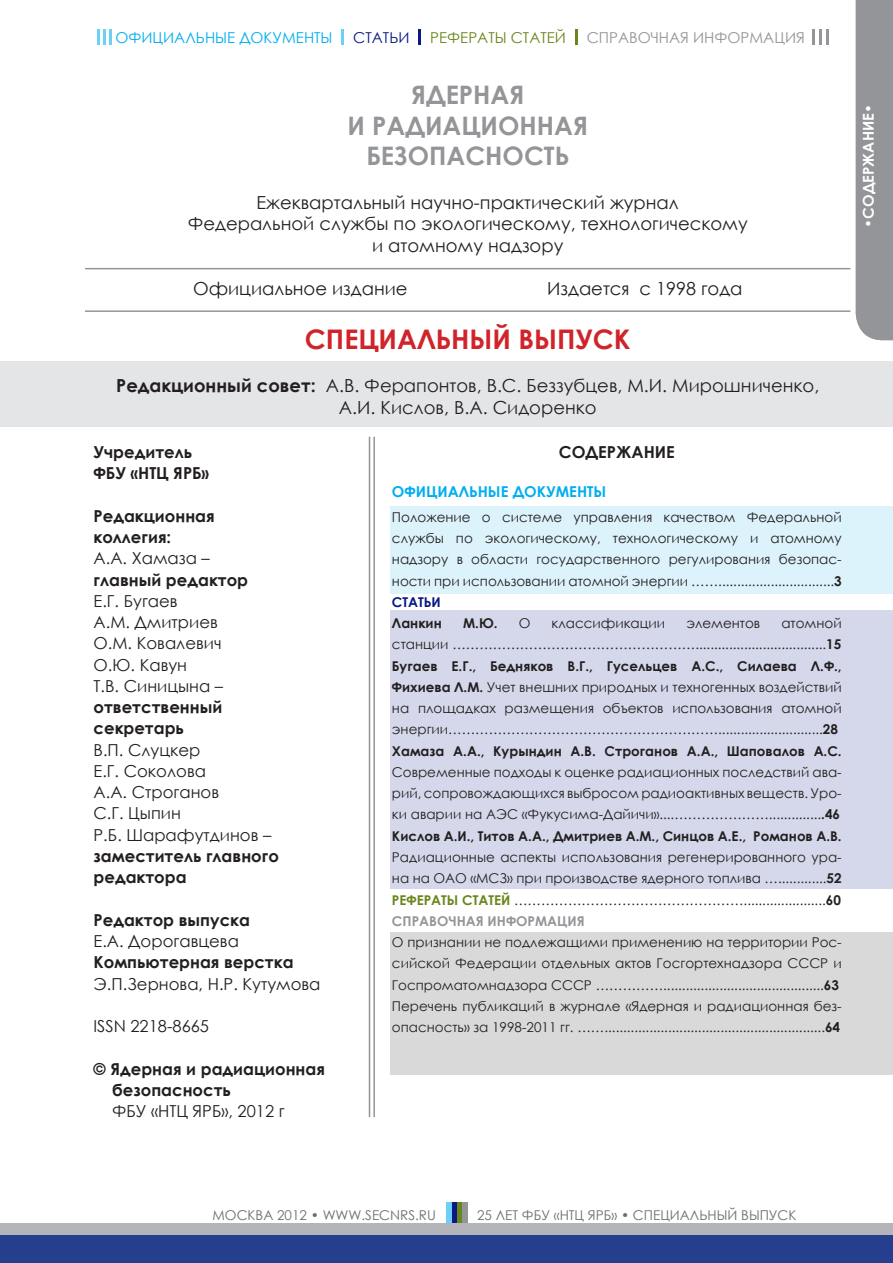
<style>
.page{position:relative;width:893px;height:1263px;background:#fff}
.page>*{position:absolute;margin:0;border:0;box-sizing:border-box;transform-origin:0 0}
.t1{font:700 27px "Century Gothic";color:#d1232a}
.t2{font:700 25.5px "Century Gothic";color:#939598}
.t3{font:18px "Century Gothic";color:#231f20}
.колонтитул{font:700 18px "Century Gothic";color:#fff}
.t4{font:16.5px "Century Gothic";color:#231f20}
.t5{font:700 16.5px "Century Gothic";color:#231f20}
.t6{font:15px "Century Gothic";color:#00aeef}
.t7{font:15px "Century Gothic";color:#939598}
.t8{font:700 15px "Century Gothic";color:#00aeef}
.t9{font:15px "Century Gothic";color:#6a861c}
.колонтитул-2{font:700 15px "Century Gothic";color:#fff}
.t10{font:15px "Century Gothic";color:#0a1983}
.t11{font:13.5px/21.3px "Century Gothic";color:#231f20;text-align:justify}
.колонтитул-3{font:13.5px "Century Gothic";color:#6c6d70}
.t12{font:700 13.5px "Century Gothic";color:#939598}
.t13{font:700 13.5px "Century Gothic";color:#231f20}
.t14{font:700 13.5px "Century Gothic";color:#0a1983}
.s1{font-weight:700}
.s2{font-weight:700;color:#6a861c}
</style>
<div class="page">
<div style="left:447px;top:1202px;width:5px;height:61px;background:#6bcff6"></div>
<div style="left:452px;top:1202px;width:5px;height:61px;background:#0a1983"></div>
<div style="left:457px;top:1202px;width:6px;height:61px;background:#6a861c"></div>
<div style="left:462px;top:1202px;width:6px;height:61px;background:#939598"></div>
<svg style="left:342px;top:30px;width:2px;height:15px"></svg>
<svg style="left:419px;top:30px;width:2px;height:15px"></svg>
<hr style="left:575px;top:30px;width:3px;height:15px;background:#6a861c">
<hr style="left:826px;top:30px;width:3px;height:15px;background:#939598">
<hr style="left:819px;top:30px;width:3px;height:15px;background:#939598">
<hr style="left:812px;top:30px;width:3px;height:15px;background:#939598">
<hr style="left:109px;top:30px;width:3px;height:15px;background:#6bcff6">
<hr style="left:103px;top:30px;width:3px;height:15px;background:#6bcff6">
<svg style="left:97px;top:30px;width:2px;height:15px"></svg>
<div style="left:390px;top:932px;width:503px;height:142px;background:#d9d9d9"></div>
<div style="left:390px;top:610px;width:503px;height:278px;background:#d5d8ea"></div>
<div style="left:390px;top:506px;width:503px;height:88px;background:#dcf3fc"></div>
<div style="left:0;top:361px;width:893px;height:66px;background:#e4e5e7"></div>
<div style="left:856px;top:0;width:37px;height:340px;background:#939598"></div>
<hr style="left:85px;top:268px;width:765px;height:1px;background:#939598">
<hr style="left:85px;top:310px;width:765px;height:2px;background:#939598">
<hr style="left:373px;top:437px;width:2px;height:680px;background:#939598">
<hr style="left:369px;top:437px;width:1px;height:680px;background:#939598">
<div style="left:0;top:1223px;width:893px;height:30px;background:#b4b5b8"></div>
<div style="left:0;top:1235px;width:893px;height:28px;background:#253f8e"></div>
<p class="t6" style="left:115px;top:27px;width:219px">ОФИЦИАЛЬНЫЕ ДОКУМЕНТЫ</p>
<p class="t10" style="left:353px;top:27px;width:58px">СТАТЬИ</p>
<p class="t9" style="left:430px;top:27px;width:137px">РЕФЕРАТЫ СТАТЕЙ</p>
<p class="t7" style="left:587px;top:27px;width:220px">СПРАВОЧНАЯ ИНФОРМАЦИЯ</p>
<p class="t2" style="left:411px;top:76px;width:115px">ЯДЕРНАЯ</p>
<p class="t2" style="left:348px;top:106px;width:242px">И РАДИАЦИОННАЯ</p>
<p class="t2" style="left:366px;top:137px;width:204px">БЕЗОПАСНОСТЬ</p>
<p class="t3" style="left:257px;top:189px;width:424px">Ежеквартальный научно-практический журнал</p>
<p class="t3" style="left:188px;top:211px;width:561px">Федеральной службы по экологическому, технологическому</p>
<p class="t3" style="left:372px;top:233px;width:193px">и атомному надзору</p>
<p class="t3" style="left:193px;top:276px;width:216px">Официальное издание</p>
<p class="t3" style="left:547px;top:276px;width:197px">Издается с 1998 года</p>
<p class="t1" style="left:305px;top:319px;width:327px">СПЕЦИАЛЬНЫЙ ВЫПУСК</p>
<p class="t3" style="left:116px;top:373px;width:705px"><span class="s1">Редакционный совет:</span> А.В. Ферапонтов, В.С. Беззубцев, М.И. Мирошниченко,</p>
<p class="t3" style="left:339px;top:395px;width:259px">А.И. Кислов, В.А. Сидоренко</p>
<p class="t5" style="left:94px;top:439px;width:100px">Учредитель</p>
<p class="t5" style="left:94px;top:461px;width:117px">ФБУ «НТЦ ЯРБ»</p>
<p class="t5" style="left:94px;top:503px;width:123px">Редакционная</p>
<p class="t5" style="left:94px;top:524px;width:79px">коллегия:</p>
<p class="t4" style="left:94px;top:547px;width:118px">А.А. Хамаза –</p>
<p class="t5" style="left:94px;top:567px;width:156px">главный редактор</p>
<p class="t4" style="left:94px;top:589px;width:86px">Е.Г. Бугаев</p>
<p class="t4" style="left:94px;top:611px;width:126px">А.М. Дмитриев</p>
<p class="t4" style="left:94px;top:632px;width:130px">О.М. Ковалевич</p>
<p class="t4" style="left:94px;top:653px;width:95px">О.Ю. Кавун</p>
<p class="t4" style="left:94px;top:674px;width:131px">Т.В. Синицына –</p>
<p class="t5" style="left:94px;top:695px;width:130px">ответственный</p>
<p class="t5" style="left:94px;top:716px;width:92px">секретарь</p>
<p class="t4" style="left:94px;top:738px;width:108px">В.П. Слуцкер</p>
<p class="t4" style="left:94px;top:759px;width:114px">Е.Г. Соколова</p>
<p class="t4" style="left:94px;top:781px;width:127px">А.А. Строганов</p>
<p class="t4" style="left:94px;top:802px;width:89px">С.Г. Цыпин</p>
<p class="t4" style="left:94px;top:823px;width:179px">Р.Б. Шарафутдинов –</p>
<p class="t5" style="left:94px;top:843px;width:187px">заместитель главного</p>
<p class="t5" style="left:94px;top:865px;width:95px">редактора</p>
<p class="t5" style="left:94px;top:907px;width:158px">Редактор выпуска</p>
<p class="t4" style="left:94px;top:929px;width:147px">Е.А. Дорогавцева</p>
<p class="t5" style="left:94px;top:950px;width:201px">Компьютерная верстка</p>
<p class="t4" style="left:94px;top:972px;width:229px">Э.П.Зернова, Н.Р. Кутумова</p>
<p class="t4" style="left:94px;top:1014px;width:117px">ISSN 2218-8665</p>
<p class="t5" style="left:94px;top:1056px;width:233px">© Ядерная и радиационная</p>
<p class="t5" style="left:112px;top:1077px;width:120px">безопасность</p>
<p class="t4" style="left:112px;top:1100px;width:174px">ФБУ «НТЦ ЯРБ», 2012 г</p>
<p class="t5" style="left:559px;top:439px;width:118px">СОДЕРЖАНИЕ</p>
<p class="t8" style="left:392px;top:480px;width:216px">ОФИЦИАЛЬНЫЕ ДОКУМЕНТЫ</p>
<p class="t11" style="left:392px;top:506px;width:451px">Положение о системе управления качеством Федеральной службы по экологическому, технологическому и атомному надзору в области государственного регулирования безопас&shy;ности при использовании атомной энергии ……...............................<span class="s1">3</span></p>
<p class="t14" style="left:392px;top:592px;width:50px">СТАТЬИ</p>
<p class="t13" style="left:392px;top:613px;width:51px">Ланкин</p>
<p class="t13" style="left:463px;top:613px;width:36px">М.Ю.</p>
<p class="t11" style="left:519px;top:612px;width:13px">О</p>
<p class="t11" style="left:552px;top:612px;width:115px">классификации</p>
<p class="t11" style="left:686px;top:612px;width:75px">элементов</p>
<p class="t11" style="left:392px;top:612px;width:451px;text-align:right">атомной<br>станции ………………………………………………...................................<span class="s1">15</span></p>
<p class="t11" style="left:392px;top:655px;width:451px"><span class="s1">Бугаев Е.Г., Бедняков В.Г., Гусельцев А.С., Силаева Л.Ф., Фихиева Л.М.</span> Учет внешних природных и техногенных воздействий на площадках размещения объектов использования атомной энергии……………………………………………………............................<span class="s1">28</span></p>
<p class="t11" style="left:392px;top:740px;width:451px"><span class="s1">Хамаза А.А., Курындин А.В. Строганов А.А., Шаповалов А.С.<br></span>Современные подходы к оценке радиационных последствий ава&shy;рий, сопровождающихся выбросом радиоактивных веществ. Уро&shy;ки аварии на АЭС «Фукусима-Дайичи»....…………………..............<span class="s1">.46</span></p>
<p class="t11" style="left:392px;top:825px;width:451px"><span class="s1">Кислов А.И., Титов А.А., Дмитриев А.М., Синцов А.Е., Романов А.В.<br></span>Радиационные аспекты использования регенерированного ура&shy;на на ОАО «МСЗ» при производстве ядерного топлива ….............<span class="s1">52</span></p>
<p class="t11" style="left:392px;top:889px;width:450px"><span class="s2">РЕФЕРАТЫ СТАТЕЙ</span> ……………………………………………......................<span class="s1">60</span></p>
<p class="t12" style="left:392px;top:911px;width:194px">СПРАВОЧНАЯ ИНФОРМАЦИЯ</p>
<p class="t11" style="left:392px;top:931px;width:451px">О признании не подлежащими применению на территории Рос&shy;сийской Федерации отдельных актов Госгортехнадзора СССР и Госпроматомнадзора СССР ……………...........................................<span class="s1">63</span></p>
<p class="t11" style="left:392px;top:995px;width:451px">Перечень публикаций в журнале «Ядерная и радиационная без&shy;опасность» за 1998-2011 гг. ……...........................................................<span class="s1">64</span></p>
<p class="колонтитул" style="left:859px;top:240px;width:150px;rotate:-90deg">•СОДЕРЖАНИЕ•</p>
<p class="колонтитул-2" style="left:857px;top:228px;width:125px;rotate:-90deg">•СОДЕРЖАНИЕ•</p>
<p class="колонтитул-3" style="left:213px;top:1205px;width:225px">МОСКВА 2012 • WWW.SECNRS.RU</p>
<p class="колонтитул-3" style="left:477px;top:1205px;width:321px">25 ЛЕТ ФБУ «НТЦ ЯРБ» • СПЕЦИАЛЬНЫЙ ВЫПУСК</p>
</div>
